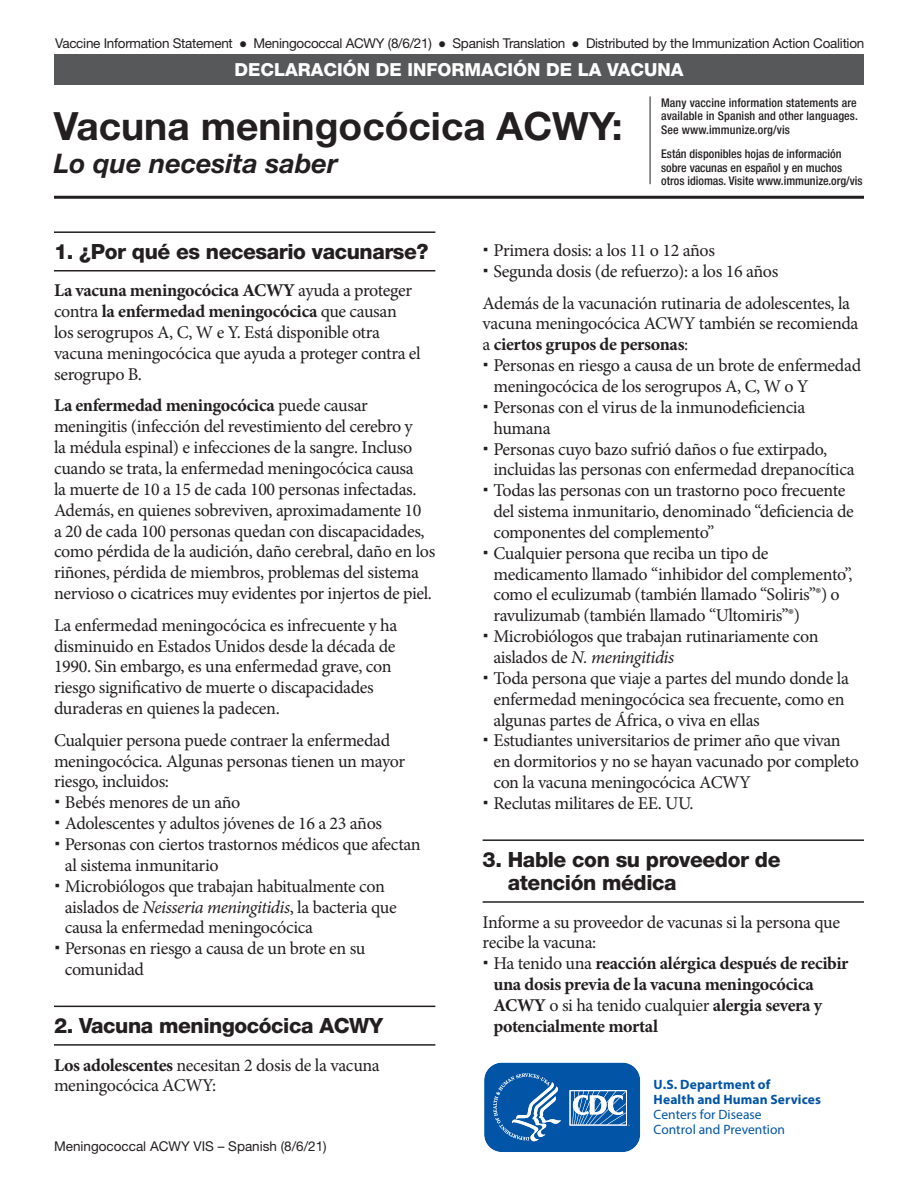
<style>
.page{position:relative;width:918px;height:1188px;background:#fff}
.page>*{position:absolute;margin:0;border:0;box-sizing:border-box;transform-origin:0 0}
.t1{font:700 39px "Helvetica Neue LT Std";color:#231f20}
.t2{font:italic 700 27px "Helvetica Neue LT Std";color:#231f20}
.t3{font:800 21px/23.2px "Helvetica Neue LT Std";letter-spacing:-.02em;color:#231f20}
.t4{font:18px/20.9px "Minion Pro";letter-spacing:-.02em;color:#231f20}
.t5{font:700 18px/20.9px "Minion Pro";letter-spacing:-.02em;color:#231f20}
.t6{font:800 18px "Helvetica Neue LT Std";color:#fff}
.t7{font:13.5px "Helvetica Neue LT Std";letter-spacing:-.02em;color:#231f20}
.t8{font:700 13.5px/15px "Myriad Pro";letter-spacing:.01em;color:#0154a6}
.t9{font:13.5px/15px "Myriad Pro";color:#0154a6}
.t10{font:13.5px "Helvetica Neue LT Std";color:#231f20}
.t11{font:500 condensed 12px/13.5px "Helvetica Neue LT Std";color:#231f20;text-align:justify}
.s1{font-family:"Microsoft Sans Serif"}
.s2{font-weight:700}
.s3{font-style:italic}
.s4{font-weight:400}
</style>
<div class="page">
<div style="left:54px;top:54px;width:810px;height:31px;background:#57585a"></div>
<hr style="left:650px;top:96px;width:1px;height:88px;background:#231f20">
<hr style="left:54px;top:196px;width:810px;height:3px;background:#231f20">
<svg style="left:484px;top:1062px;width:157px;height:90px;background:#296fb4"></svg>
<hr style="left:54px;top:270px;width:381px;height:1px;background:#231f20">
<hr style="left:54px;top:231px;width:381px;height:2px;background:#231f20">
<hr style="left:54px;top:1044px;width:381px;height:2px;background:#231f20">
<hr style="left:54px;top:1006px;width:381px;height:1px;background:#231f20">
<hr style="left:483px;top:901px;width:381px;height:2px;background:#231f20">
<hr style="left:483px;top:839px;width:381px;height:2px;background:#231f20">
<p class="t7" style="left:55px;top:36px;width:811px">Vaccine Information Statement <span class="s1">●</span> Meningococcal ACWY (8/6/21) <span class="s1">●</span> Spanish Translation <span class="s1">●</span> Distributed by the Immunization Action Coalition</p>
<p class="t6" style="left:234px;top:59px;width:451px">DECLARACIÓN DE INFORMACIÓN DE LA VACUNA</p>
<p class="t11" style="left:661px;top:96px;width:198px">Many vaccine information statements are available in Spanish and other languages.<br>See www.immunize.org/vis</p>
<p class="t11" style="left:661px;top:147px;width:203px;text-align:left">Están disponibles hojas de información sobre vacunas en español y en muchos otros idiomas. Visite www.immunize.org/vis</p>
<h2 class="t1" style="left:54px;top:102px;width:570px">Vacuna meningocócica ACWY:</h2>
<h2 class="t2" style="left:54px;top:146px;width:285px">Lo que necesita saber</h2>
<h3 class="t3" style="left:54px;top:240px;width:376px">1. ¿Por qué es necesario vacunarse?</h3>
<p class="t4" style="left:54px;top:280px;width:368px"><span class="s2">La vacuna meningocócica ACWY</span> ayuda a proteger contra <span class="s2">la enfermedad meningocócica</span> que causan los serogrupos A, C, W e Y. Está disponible otra vacuna meningocócica que ayuda a proteger contra el serogrupo B.</p>
<p class="t4" style="left:54px;top:395px;width:383px"><span class="s2">La enfermedad meningocócica</span> puede causar meningitis (infección del revestimiento del cerebro y<br>la médula espinal) e infecciones de la sangre. Incluso cuando se trata, la enfermedad meningocócica causa<br>la muerte de 10 a 15 de cada 100 personas infectadas.<br>Además, en quienes sobreviven, aproximadamente 10<br>a 20 de cada 100 personas quedan con discapacidades, como pérdida de la audición, daño cerebral, daño en los riñones, pérdida de miembros, problemas del sistema nervioso o cicatrices muy evidentes por injertos de piel.</p>
<p class="t4" style="left:54px;top:615px;width:345px">La enfermedad meningocócica es infrecuente y ha disminuido en Estados Unidos desde la década de 1990. Sin embargo, es una enfermedad grave, con riesgo significativo de muerte o discapacidades duraderas en quienes la padecen.</p>
<p class="t4" style="left:54px;top:730px;width:353px">Cualquier persona puede contraer la enfermedad meningocócica. Algunas personas tienen un mayor riesgo, incluidos:</p>
<p class="t4" style="left:65px;top:792px;width:177px">Bebés menores de un año</p>
<p class="t4" style="left:65px;top:813px;width:319px">Adolescentes y adultos jóvenes de 16 a 23 años</p>
<p class="t4" style="left:65px;top:834px;width:358px">Personas con ciertos trastornos médicos que afectan al sistema inmunitario</p>
<p class="t4" style="left:65px;top:876px;width:333px">Microbiólogos que trabajan habitualmente con aislados de <span class="s3">Neisseria meningitidis</span>, la bacteria que causa la enfermedad meningocócica</p>
<p class="t4" style="left:65px;top:938px;width:302px">Personas en riesgo a causa de un brote en su comunidad</p>
<h3 class="t3" style="left:54px;top:1014px;width:331px">2. Vacuna meningocócica ACWY</h3>
<p class="t4" style="left:54px;top:1054px;width:327px"><span class="s2">Los adolescentes</span> necesitan 2 dosis de la vacuna meningocócica ACWY:</p>
<p class="t10" style="left:54px;top:1138px;width:274px">Meningococcal ACWY VIS – Spanish (8/6/21)</p>
<p class="t4" style="left:493px;top:240px;width:223px">Primera dosis: a los 11 o 12 años</p>
<p class="t4" style="left:493px;top:261px;width:286px">Segunda dosis (de refuerzo): a los 16 años</p>
<p class="t4" style="left:483px;top:292px;width:377px">Además de la vacunación rutinaria de adolescentes, la vacuna meningocócica ACWY también se recomienda a <span class="s2">ciertos grupos de personas</span>:</p>
<p class="t4" style="left:493px;top:355px;width:369px">Personas en riesgo a causa de un brote de enfermedad meningocócica de los serogrupos A, C, W o Y</p>
<p class="t4" style="left:493px;top:397px;width:313px">Personas con el virus de la inmunodeficiencia humana</p>
<p class="t4" style="left:493px;top:438px;width:363px">Personas cuyo bazo sufrió daños o fue extirpado, incluidas las personas con enfermedad drepanocítica</p>
<p class="t4" style="left:493px;top:480px;width:362px">Todas las personas con un trastorno poco frecuente del sistema inmunitario, denominado “deficiencia de componentes del complemento”</p>
<p class="t4" style="left:493px;top:543px;width:361px">Cualquier persona que reciba un tipo de medicamento llamado “inhibidor del complemento”, como el eculizumab (también llamado “Soliris”®) o ravulizumab (también llamado “Ultomiris”®)</p>
<p class="t4" style="left:493px;top:626px;width:327px">Microbiólogos que trabajan rutinariamente con aislados de <span class="s3">N. meningitidis</span></p>
<p class="t4" style="left:493px;top:668px;width:357px">Toda persona que viaje a partes del mundo donde la enfermedad meningocócica sea frecuente, como en algunas partes de África, o viva en ellas</p>
<p class="t4" style="left:493px;top:730px;width:367px">Estudiantes universitarios de primer año que vivan en dormitorios y no se hayan vacunado por completo con la vacuna meningocócica ACWY</p>
<p class="t4" style="left:493px;top:793px;width:202px">Reclutas militares de EE. UU.</p>
<h3 class="t3" style="left:508px;top:848px;width:274px;text-indent:-25px">3. Hable con su proveedor de atención médica</h3>
<p class="t4" style="left:483px;top:912px;width:359px">Informe a su proveedor de vacunas si la persona que recibe la vacuna:</p>
<p class="t5" style="left:493px;top:953px;width:357px"><span class="s4">Ha tenido una</span> reacción alérgica después de recibir una dosis previa de la vacuna meningocócica ACWY <span class="s4">o si ha tenido cualquier</span> alergia severa y potencialmente mortal</p>
<p class="t8" style="left:654px;top:1077px;width:169px">U.S. Department of<br>Health and Human Services</p>
<p class="t9" style="left:654px;top:1107px;width:133px">Centers for Disease<br>Control and Prevention</p>
</div>
